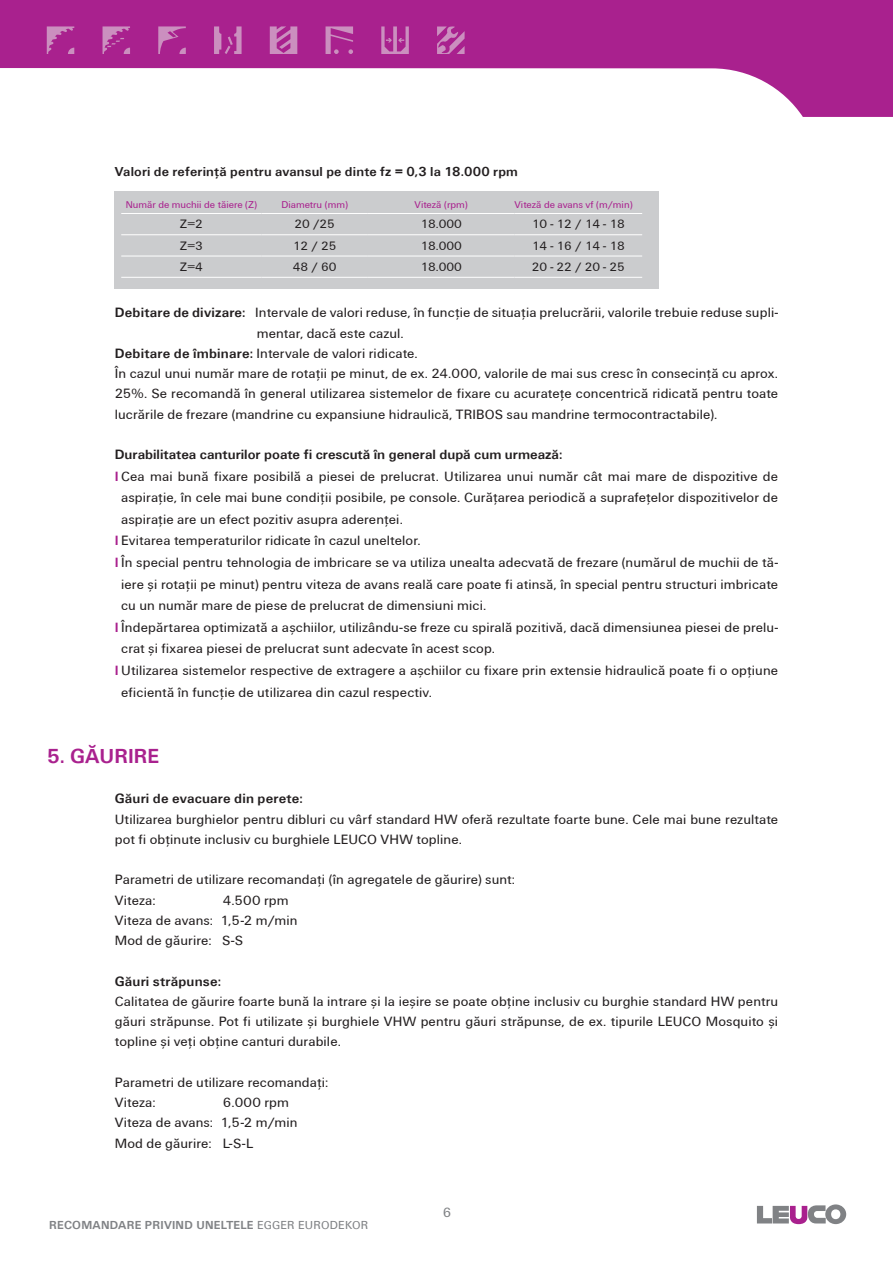
<style>
.page{position:relative;width:893px;height:1263px;background:#fff}
.page>*{position:absolute;margin:0;border:0;box-sizing:border-box;transform-origin:0 0}
.t1{font:700 21px "LEUCO UN CH";color:#a9218e}
.t2{font:13.95px/20.2px "LEUCO UN CH";letter-spacing:.01em;color:#231f20}
.t3{font:700 13.95px "LEUCO UN CH";color:#231f20}
.t4{font:13.95px "LEUCO UN";color:#808285}
.t5{font:700 13.5px "LEUCO UN CH";letter-spacing:.015em;color:#231f20}
.t6{font:12.6px "LEUCO UN CH";color:#231f20}
.t7{font:700 12px "LEUCO UN CH";letter-spacing:.02em;color:#808285}
.t8{font:10.2px "LEUCO UN CH";color:#a9218e}
.s1{font-weight:700}
.s2{font-family:"LEUCO UN";font-weight:700;color:#a9218e}
.s3{font-weight:400}
</style>
<div class="page">
<svg style="left:0;top:0;width:893px;height:117px;fill:#a9218e"></svg>
<svg style="left:326px;top:26px;width:27px;height:28px"></svg>
<svg style="left:214px;top:26px;width:28px;height:28px"></svg>
<svg style="left:47px;top:26px;width:27px;height:28px"></svg>
<svg style="left:103px;top:26px;width:27px;height:28px"></svg>
<svg style="left:437px;top:26px;width:28px;height:28px"></svg>
<svg style="left:158px;top:26px;width:28px;height:28px"></svg>
<svg style="left:270px;top:26px;width:27px;height:28px"></svg>
<svg style="left:381px;top:26px;width:28px;height:28px"></svg>
<svg style="left:757px;top:1204px;width:89px;height:20px"></svg>
<div style="left:115px;top:191px;width:544px;height:98px;background:#cbccce"></div>
<hr style="left:121px;top:213px;width:140px;height:1px;background:#fff">
<hr style="left:261px;top:213px;width:107px;height:1px;background:#fff">
<hr style="left:121px;top:234px;width:140px;height:1px;background:#fff">
<hr style="left:261px;top:234px;width:107px;height:1px;background:#fff">
<hr style="left:121px;top:256px;width:140px;height:1px;background:#fff">
<hr style="left:261px;top:256px;width:107px;height:1px;background:#fff">
<hr style="left:121px;top:277px;width:140px;height:1px;background:#fff">
<hr style="left:261px;top:277px;width:107px;height:1px;background:#fff">
<hr style="left:368px;top:213px;width:146px;height:1px;background:#fff">
<hr style="left:368px;top:234px;width:146px;height:1px;background:#fff">
<hr style="left:368px;top:256px;width:146px;height:1px;background:#fff">
<hr style="left:368px;top:277px;width:146px;height:1px;background:#fff">
<hr style="left:514px;top:213px;width:128px;height:1px;background:#fff">
<hr style="left:514px;top:234px;width:128px;height:1px;background:#fff">
<hr style="left:514px;top:256px;width:128px;height:1px;background:#fff">
<hr style="left:514px;top:277px;width:128px;height:1px;background:#fff">
<p class="t5" style="left:115px;top:163px;width:405px">Valori de referință pentru avansul pe dinte fz = 0,3 la 18.000 rpm</p>
<p class="t8" style="left:126px;top:199px;width:133px">Număr de muchii de tăiere (Z)</p>
<p class="t8" style="left:281px;top:199px;width:68px">Diametru (mm)</p>
<p class="t8" style="left:415px;top:199px;width:55px">Viteză (rpm)</p>
<p class="t8" style="left:514px;top:199px;width:120px">Viteză de avans vf (m/min)</p>
<p class="t6" style="left:180px;top:217px;width:24px">Z=2</p>
<p class="t6" style="left:294px;top:217px;width:42px">20 /25</p>
<p class="t6" style="left:420px;top:217px;width:43px">18.000</p>
<p class="t6" style="left:532px;top:217px;width:95px">10 - 12 / 14 - 18</p>
<p class="t6" style="left:180px;top:238px;width:24px">Z=3</p>
<p class="t6" style="left:293px;top:238px;width:45px">12 / 25</p>
<p class="t6" style="left:420px;top:238px;width:43px">18.000</p>
<p class="t6" style="left:532px;top:238px;width:95px">14 - 16 / 14 - 18</p>
<p class="t6" style="left:180px;top:260px;width:24px">Z=4</p>
<p class="t6" style="left:293px;top:260px;width:45px">48 / 60</p>
<p class="t6" style="left:420px;top:260px;width:43px">18.000</p>
<p class="t6" style="left:532px;top:260px;width:95px">20 - 22 / 20 - 25</p>
<p class="t2" style="left:115px;top:303px;width:665px"><span class="s1">Debitare de divizare:</span> Intervale de valori reduse, în funcție de situația prelucrării, valorile trebuie reduse supli-</p>
<p class="t2" style="left:257px;top:323px;width:149px">mentar, dacă este cazul.</p>
<p class="t2" style="left:115px;top:343px;width:305px"><span class="s1">Debitare de îmbinare:</span> Intervale de valori ridicate.</p>
<p class="t2" style="left:115px;top:363px;width:665px">În cazul unui număr mare de rotații pe minut, de ex. 24.000, valorile de mai sus cresc în consecință cu aprox.</p>
<p class="t2" style="left:115px;top:384px;width:665px">25%. Se recomandă în general utilizarea sistemelor de fixare cu acuratețe concentrică ridicată pentru toate</p>
<p class="t2" style="left:115px;top:404px;width:604px">lucrările de frezare (mandrine cu expansiune hidraulică, TRIBOS sau mandrine termocontractabile).</p>
<p class="t3" style="left:115px;top:447px;width:449px">Durabilitatea canturilor poate fi crescută în general după cum urmează:</p>
<p class="t2" style="left:115px;top:466px;width:665px"><span class="s2">I</span> Cea mai bună fixare posibilă a piesei de prelucrat. Utilizarea unui număr cât mai mare de dispozitive de</p>
<p class="t2" style="left:121px;top:488px;width:658px">aspirație, în cele mai bune condiții posibile, pe console. Curățarea periodică a suprafețelor dispozitivelor de</p>
<p class="t2" style="left:121px;top:509px;width:283px">aspirație are un efect pozitiv asupra aderenței.</p>
<p class="t2" style="left:115px;top:531px;width:308px"><span class="s2">I</span> Evitarea temperaturilor ridicate în cazul uneltelor.</p>
<p class="t2" style="left:115px;top:552px;width:665px"><span class="s2">I</span> În special pentru tehnologia de imbricare se va utiliza unealta adecvată de frezare (numărul de muchii de tă-</p>
<p class="t2" style="left:121px;top:574px;width:658px">iere și rotații pe minut) pentru viteza de avans reală care poate fi atinsă, în special pentru structuri imbricate</p>
<p class="t2" style="left:121px;top:596px;width:367px">cu un număr mare de piese de prelucrat de dimensiuni mici.</p>
<p class="t2" style="left:115px;top:617px;width:665px"><span class="s2">I</span> Îndepărtarea optimizată a așchiilor, utilizându-se freze cu spirală pozitivă, dacă dimensiunea piesei de prelu-</p>
<p class="t2" style="left:121px;top:639px;width:375px">crat și fixarea piesei de prelucrat sunt adecvate în acest scop.</p>
<p class="t2" style="left:115px;top:660px;width:665px"><span class="s2">I</span> Utilizarea sistemelor respective de extragere a așchiilor cu fixare prin extensie hidraulică poate fi o opțiune</p>
<p class="t2" style="left:121px;top:682px;width:312px">eficientă în funcție de utilizarea din cazul respectiv.</p>
<h1 class="t1" style="left:47px;top:744px;width:114px">5. GĂURIRE</h1>
<p class="t3" style="left:115px;top:791px;width:190px">Găuri de evacuare din perete:</p>
<p class="t2" style="left:115px;top:809px;width:665px">Utilizarea burghielor pentru dibluri cu vârf standard HW oferă rezultate foarte bune. Cele mai bune rezultate pot fi obținute inclusiv cu burghiele LEUCO VHW topline.</p>
<p class="t2" style="left:115px;top:870px;width:402px">Parametri de utilizare recomandați (în agregatele de găurire) sunt:<br>Viteza:</p>
<p class="t2" style="left:115px;top:890px;width:184px;text-indent:108px">4.500 rpm<br>Viteza de avans: 1,5-2 m/min<br>Mod de găurire: S-S</p>
<p class="t3" style="left:115px;top:973px;width:108px">Găuri străpunse:</p>
<p class="t2" style="left:115px;top:991px;width:665px;text-align:justify">Calitatea de găurire foarte bună la intrare și la ieșire se poate obține inclusiv cu burghie standard HW pentru găuri străpunse. Pot fi utilizate și burghiele VHW pentru găuri străpunse, de ex. tipurile LEUCO Mosquito și topline și veți obține canturi durabile.</p>
<p class="t2" style="left:115px;top:1072px;width:215px">Parametri de utilizare recomandați:<br>Viteza:</p>
<p class="t2" style="left:115px;top:1092px;width:184px;text-indent:108px">6.000 rpm<br>Viteza de avans: 1,5-2 m/min<br>Mod de găurire: L-S-L</p>
<p class="t7" style="left:49px;top:1218px;width:321px">RECOMANDARE PRIVIND UNELTELE <span class="s3">EGGER EURODEKOR</span></p>
<p class="t4" style="left:443px;top:1204px;width:10px">6</p>
</div>
